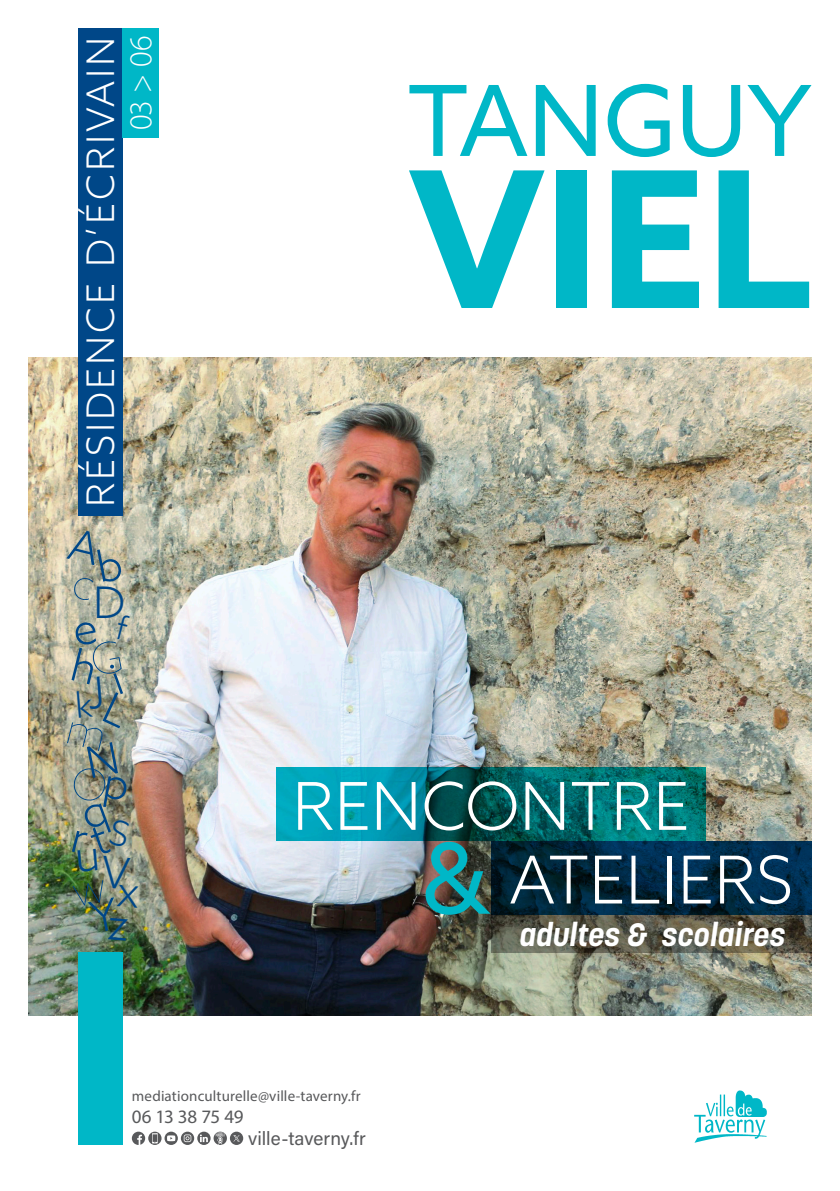
<style>
.page{position:relative;width:840px;height:1191px;background:#fff}
.page>*{position:absolute;margin:0;border:0;box-sizing:border-box;transform-origin:0 0}
.t1{font:700 190px "Azo Sans";color:#00b7c7}
.t2{font:98px "Azo Sans";color:#00b7c7}
.t3{font:300 66px "Azo Sans";color:#fff}
.t4{font:300 43.4px "Azo Sans";color:#004788}
.t5{font:300 38px "Azo Sans";letter-spacing:.08em;color:#fff}
.t6{font:700 32px "Korolev";color:#fff}
.t7{font:300 32px "Myriad Pro";color:#fff}
.t8{font:19px "Acumin Variable Concept";letter-spacing:.005em;color:#58595b}
.t9{font:19px "Myriad Pro";letter-spacing:-.015em;color:#58595b}
.t10{font:15px "Myriad Pro";letter-spacing:.01em;color:#58595b}
</style>
<div class="page">
<img style="left:28px;top:357px;width:783px;height:658px">
<svg style="left:276px;top:767px;width:429px;height:74px;background:#007880"></svg>
<svg style="left:490px;top:841px;width:321px;height:73px;background:#002740"></svg>
<svg style="left:490px;top:914px;width:321px;height:38px;background:#585647"></svg>
<svg style="left:132px;top:1131px;width:111px;height:14px"></svg>
<img style="left:694px;top:1090px;width:73px;height:53px">
<div style="left:78px;top:28px;width:45px;height:488px;background:#004788"></div>
<div style="left:78px;top:952px;width:45px;height:193px;background:#00b7c7"></div>
<div style="left:123px;top:28px;width:36px;height:109px;background:#00b7c7"></div>
<img style="left:67px;top:614px;width:72px;height:327px">
<svg style="left:66px;top:528px;width:57px;height:73px;background:#bcbaa3"></svg>
<p class="t5" style="left:76px;top:507px;width:472px;rotate:-90deg">RÉSIDENCE D’ÉCRIVAIN</p>
<p class="t7" style="left:122px;top:130px;width:96px;rotate:-90deg">03 &gt; 06</p>
<p class="t4" style="left:93px;top:575px;width:34px">D</p>
<p class="t2" style="left:407px;top:58px;width:405px">TANGUY</p>
<p class="t1" style="left:409px;top:116px;width:403px">VIEL</p>
<p class="t3" style="left:292px;top:764px;width:398px">RENCONTRE</p>
<p class="t3" style="left:509px;top:838px;width:284px">ATELIERS</p>
<p class="t6" style="left:518px;top:914px;width:273px">adultes &amp; scolaires</p>
<p class="t2" style="left:420px;top:816px;width:70px">&amp;</p>
<p class="t10" style="left:132px;top:1086px;width:230px">mediationculturelle@ville-taverny.fr</p>
<p class="t9" style="left:132px;top:1104px;width:113px">06 13 38 75 49</p>
<p class="t8" style="left:248px;top:1125px;width:119px">ville-taverny.fr</p>
</div>
